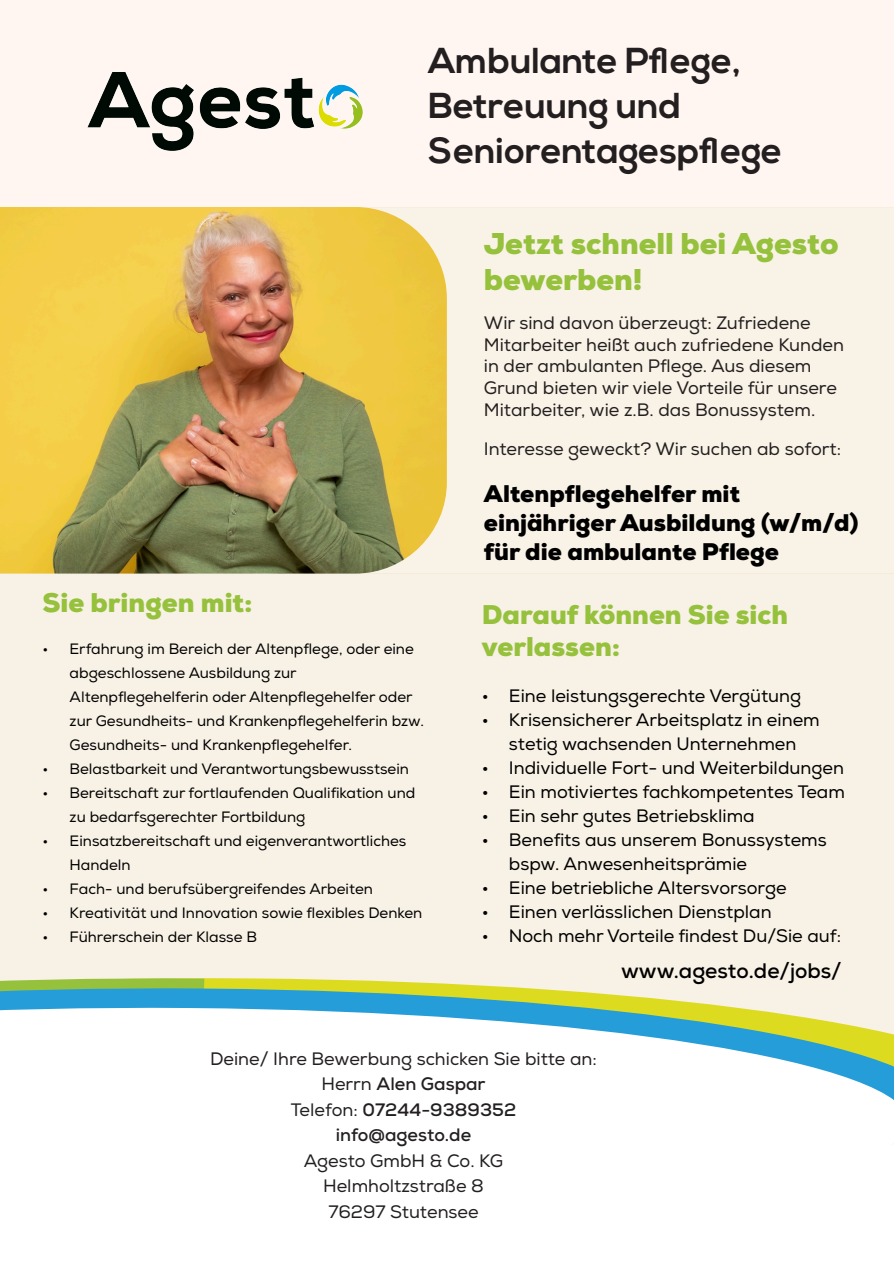
<style>
.page{position:relative;width:894px;height:1263px;background:#fff}
.page>*{position:absolute;margin:0;border:0;box-sizing:border-box;transform-origin:0 0}
.t1{font:700 36px "Nexa";color:#231f20}
.t2{font:900 30px "Nexa";color:#96c13d}
.t3{font:900 27px "Nexa";color:#96c13d}
.t4{font:900 24px "Nexa";color:#000}
.t5{font:700 21px "Nexa";color:#000}
.t6{font:18px "Nexa";color:#000}
.t7{font:18px "Nexa";color:#231f20}
.t8{font:700 18px "Nexa";color:#231f20}
.t9{font:15px "Nexa";color:#000}
.s1{font-weight:400}
</style>
<div class="page">
<div style="left:0;top:0;width:893px;height:207px;background:#fff6f1"></div>
<div style="left:296px;top:207px;width:597px;height:366px;background:#f9f2e6"></div>
<div style="left:0;top:574px;width:893px;height:536px;background:#f8f1e5"></div>
<img style="left:0;top:207px;width:446px;height:367px">
<img style="left:87px;top:72px;width:276px;height:79px">
<svg style="left:0;top:978px;width:470px;height:7px"></svg>
<svg style="left:0;top:985px;width:715px;height:20px;background:#82be97"></svg>
<svg style="left:0;top:1005px;width:893px;height:140px;fill:#fff"></svg>
<p class="t1" style="left:428px;top:46px;width:314px">Ambulante Pflege,</p>
<p class="t1" style="left:428px;top:91px;width:254px">Betreuung und</p>
<p class="t1" style="left:428px;top:136px;width:355px">Seniorentagespflege</p>
<p class="t3" style="left:43px;top:593px;width:211px">Sie bringen mit:</p>
<p class="t9" style="left:43px;top:644px;width:372px">• Erfahrung im Bereich der Altenpflege, oder eine</p>
<p class="t9" style="left:70px;top:668px;width:228px">abgeschlossene Ausbildung zur</p>
<p class="t9" style="left:70px;top:692px;width:344px">Altenpflegehelferin oder Altenpflegehelfer oder</p>
<p class="t9" style="left:70px;top:716px;width:356px">zur Gesundheits- und Krankenpflegehelferin bzw.</p>
<p class="t9" style="left:70px;top:740px;width:284px">Gesundheits- und Krankenpflegehelfer.</p>
<p class="t9" style="left:43px;top:764px;width:368px">• Belastbarkeit und Verantwortungsbewusstsein</p>
<p class="t9" style="left:43px;top:788px;width:374px">• Bereitschaft zur fortlaufenden Qualifikation und</p>
<p class="t9" style="left:70px;top:812px;width:237px">zu bedarfsgerechter Fortbildung</p>
<p class="t9" style="left:43px;top:836px;width:365px">• Einsatzbereitschaft und eigenverantwortliches</p>
<p class="t9" style="left:70px;top:860px;width:63px">Handeln</p>
<p class="t9" style="left:43px;top:884px;width:332px">• Fach- und berufsübergreifendes Arbeiten</p>
<p class="t9" style="left:43px;top:908px;width:381px">• Kreativität und Innovation sowie flexibles Denken</p>
<p class="t9" style="left:43px;top:932px;width:216px">• Führerschein der Klasse B</p>
<p class="t2" style="left:483px;top:232px;width:356px">Jetzt schnell bei Agesto</p>
<p class="t2" style="left:483px;top:268px;width:160px">bewerben!</p>
<p class="t7" style="left:483px;top:316px;width:328px">Wir sind davon überzeugt: Zufriedene</p>
<p class="t7" style="left:483px;top:338px;width:361px">Mitarbeiter heißt auch zufriedene Kunden</p>
<p class="t7" style="left:483px;top:360px;width:329px">in der ambulanten Pflege. Aus diesem</p>
<p class="t7" style="left:483px;top:381px;width:354px">Grund bieten wir viele Vorteile für unsere</p>
<p class="t7" style="left:483px;top:403px;width:333px">Mitarbeiter, wie z.B. das Bonussystem.</p>
<p class="t7" style="left:483px;top:442px;width:358px">Interesse geweckt? Wir suchen ab sofort:</p>
<p class="t4" style="left:483px;top:485px;width:257px">Altenpflegehelfer mit</p>
<p class="t4" style="left:483px;top:514px;width:376px">einjähriger Ausbildung (w/m/d)</p>
<p class="t4" style="left:483px;top:543px;width:296px">für die ambulante Pflege</p>
<p class="t3" style="left:482px;top:605px;width:307px">Darauf können Sie sich</p>
<p class="t3" style="left:482px;top:637px;width:140px">verlassen:</p>
<p class="t6" style="left:482px;top:689px;width:320px">• Eine leistungsgerechte Vergütung</p>
<p class="t6" style="left:482px;top:713px;width:339px">• Krisensicherer Arbeitsplatz in einem</p>
<p class="t6" style="left:509px;top:737px;width:289px">stetig wachsenden Unternehmen</p>
<p class="t6" style="left:482px;top:761px;width:363px">• Individuelle Fort- und Weiterbildungen</p>
<p class="t6" style="left:482px;top:785px;width:364px">• Ein motiviertes fachkompetentes Team</p>
<p class="t6" style="left:482px;top:809px;width:274px">• Ein sehr gutes Betriebsklima</p>
<p class="t6" style="left:482px;top:833px;width:346px">• Benefits aus unserem Bonussystems</p>
<p class="t6" style="left:509px;top:857px;width:239px">bspw. Anwesenheitsprämie</p>
<p class="t6" style="left:482px;top:881px;width:306px">• Eine betriebliche Altersvorsorge</p>
<p class="t6" style="left:482px;top:905px;width:291px">• Einen verlässlichen Dienstplan</p>
<p class="t6" style="left:482px;top:929px;width:360px">• Noch mehr Vorteile findest Du/Sie auf:</p>
<p class="t5" style="left:620px;top:963px;width:222px">www.agesto.de/jobs/</p>
<p class="t7" style="left:210px;top:1052px;width:388px">Deine/ Ihre Bewerbung schicken Sie bitte an:</p>
<p class="t8" style="left:321px;top:1078px;width:165px"><span class="s1">Herrn</span> Alen Gaspar</p>
<p class="t8" style="left:291px;top:1103px;width:227px"><span class="s1">Telefon:</span> 07244-9389352</p>
<p class="t8" style="left:336px;top:1129px;width:137px">info@agesto.de</p>
<p class="t7" style="left:304px;top:1154px;width:201px">Agesto GmbH &amp; Co. KG</p>
<p class="t7" style="left:323px;top:1180px;width:162px">Helmholtzstraße 8</p>
<p class="t7" style="left:328px;top:1205px;width:152px">76297 Stutensee</p>
</div>
